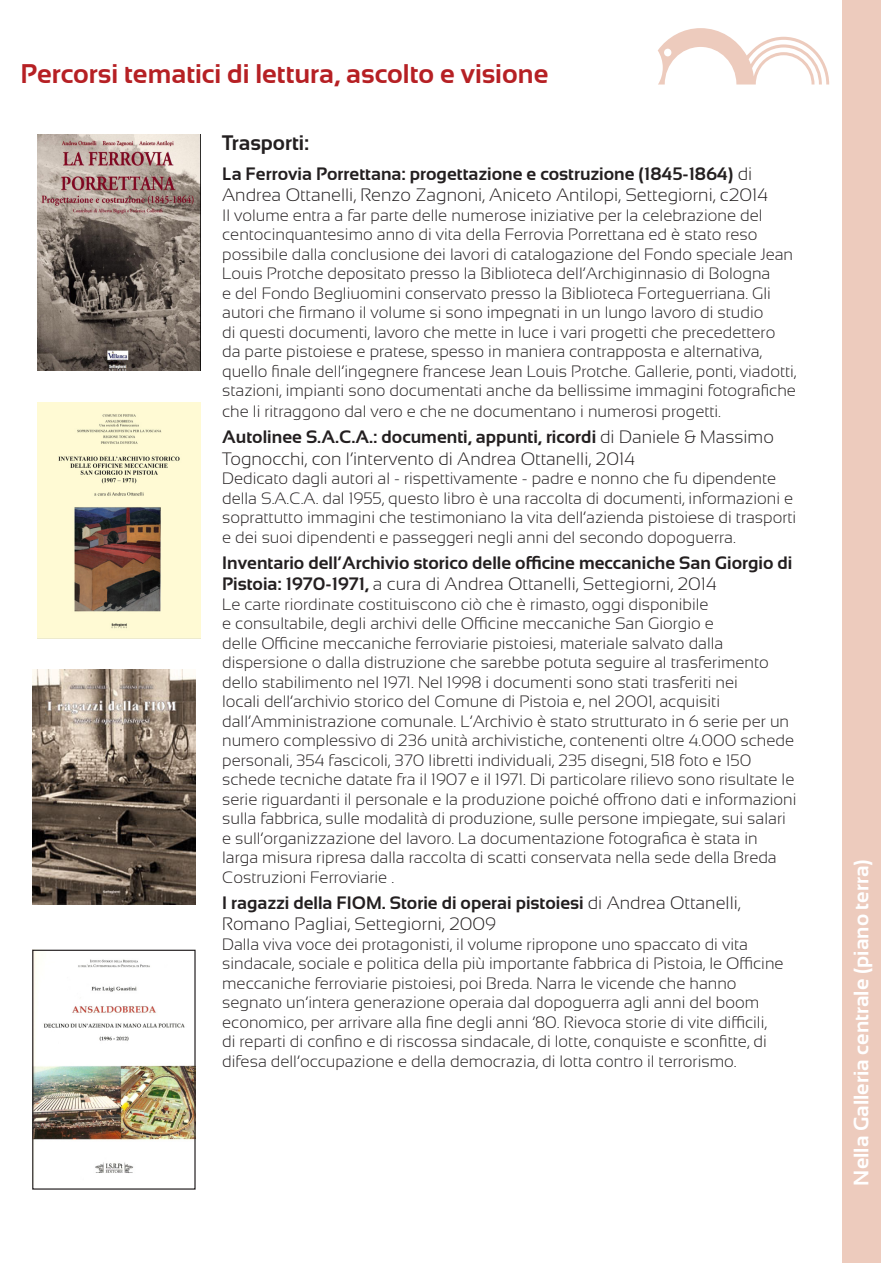
<style>
.page{position:relative;width:893px;height:1263px;background:#fff}
.page>*{position:absolute;margin:0;border:0;box-sizing:border-box;transform-origin:0 0}
.t1{font:700 27px "Sansation";color:#b62024}
.t2{font:700 21px "Sansation";color:#fff}
.t3{font:700 21px "Sansation";color:#231f20}
.t4{font:300 18px/21.6px "Sansation";color:#231f20}
.t5{font:700 18px/21.6px "Sansation";color:#231f20}
.t6{font:300 16.5px/19.5px "Sansation";color:#231f20}
.s1{font-weight:700}
.s2{font-weight:300}
</style>
<div class="page">
<svg style="left:658px;top:28px;width:171px;height:57px"></svg>
<div style="left:842px;top:0;width:38px;height:1263px;background:#edcbbd"></div>
<img style="left:37px;top:134px;width:164px;height:236px">
<img style="left:37px;top:402px;width:164px;height:236px">
<img style="left:32px;top:669px;width:164px;height:236px">
<img style="left:34px;top:952px;width:160px;height:221px">
<div style="left:32px;top:950px;width:164px;height:239px;border:1px solid #231f20"></div>
<p class="t1" style="left:21px;top:58px;width:529px">Percorsi tematici di lettura, ascolto e visione</p>
<p class="t3" style="left:222px;top:131px;width:89px">Trasporti:</p>
<p class="t4" style="left:222px;top:163px;width:548px"><span class="s1">La Ferrovia Porrettana: progettazione e costruzione (1845-1864)</span> di<br>Andrea Ottanelli, Renzo Zagnoni, Aniceto Antilopi, Settegiorni, c2014</p>
<p class="t6" style="left:222px;top:205px;width:576px">Il volume entra a far parte delle numerose iniziative per la celebrazione del centocinquantesimo anno di vita della Ferrovia Porrettana ed è stato reso possibile dalla conclusione dei lavori di catalogazione del Fondo speciale Jean Louis Protche depositato presso la Biblioteca dell’Archiginnasio di Bologna<br>e del Fondo Begliuomini conservato presso la Biblioteca Forteguerriana. Gli autori che firmano il volume si sono impegnati in un lungo lavoro di studio<br>di questi documenti, lavoro che mette in luce i vari progetti che precedettero da parte pistoiese e pratese, spesso in maniera contrapposta e alternativa, quello finale dell’ingegnere francese Jean Louis Protche. Gallerie, ponti, viadotti, stazioni, impianti sono documentati anche da bellissime immagini fotografiche</p>
<p class="t6" style="left:222px;top:402px;width:500px">che li ritraggono dal vero e che ne documentano i numerosi progetti.</p>
<p class="t4" style="left:222px;top:426px;width:553px"><span class="s1">Autolinee S.A.C.A.: documenti, appunti, ricordi</span> di Daniele &amp; Massimo<br>Tognocchi, con l‘intervento di Andrea Ottanelli, 2014</p>
<p class="t6" style="left:222px;top:469px;width:576px">Dedicato dagli autori al - rispettivamente - padre e nonno che fu dipendente della S.A.C.A. dal 1955, questo libro è una raccolta di documenti, informazioni e soprattutto immagini che testimoniano la vita dell’azienda pistoiese di trasporti e dei suoi dipendenti e passeggeri negli anni del secondo dopoguerra.</p>
<p class="t5" style="left:222px;top:552px;width:572px">Inventario dell’Archivio storico delle officine meccaniche San Giorgio di<br>Pistoia: 1970-1971, <span class="s2">a cura di Andrea Ottanelli, Settegiorni, 2014</span></p>
<p class="t6" style="left:222px;top:594px;width:576px">Le carte riordinate costituiscono ciò che è rimasto, oggi disponibile<br>e consultabile, degli archivi delle Officine meccaniche San Giorgio e<br>delle Officine meccaniche ferroviarie pistoiesi, materiale salvato dalla dispersione o dalla distruzione che sarebbe potuta seguire al trasferimento dello stabilimento nel 1971. Nel 1998 i documenti sono stati trasferiti nei<br>locali dell’archivio storico del Comune di Pistoia e, nel 2001, acquisiti dall’Amministrazione comunale. L’Archivio è stato strutturato in 6 serie per un numero complessivo di 236 unità archivistiche, contenenti oltre 4.000 schede personali, 354 fascicoli, 370 libretti individuali, 235 disegni, 518 foto e 150 schede tecniche datate fra il 1907 e il 1971. Di particolare rilievo sono risultate le serie riguardanti il personale e la produzione poiché offrono dati e informazioni sulla fabbrica, sulle modalità di produzione, sulle persone impiegate, sui salari e sull’organizzazione del lavoro. La documentazione fotografica è stata in larga misura ripresa dalla raccolta di scatti conservata nella sede della Breda Costruzioni Ferroviarie .</p>
<p class="t4" style="left:222px;top:892px;width:520px"><span class="s1">I ragazzi della FIOM. Storie di operai pistoiesi</span> di Andrea Ottanelli,<br>Romano Pagliai, Settegiorni, 2009</p>
<p class="t6" style="left:222px;top:934px;width:563px">Dalla viva voce dei protagonisti, il volume ripropone uno spaccato di vita sindacale, sociale e politica della più importante fabbrica di Pistoia, le Officine meccaniche ferroviarie pistoiesi, poi Breda. Narra le vicende che hanno segnato un’intera generazione operaia dal dopoguerra agli anni del boom economico, per arrivare alla fine degli anni ‘80. Rievoca storie di vite difficili, di reparti di confino e di riscossa sindacale, di lotte, conquiste e sconfitte, di difesa dell’occupazione e della democrazia, di lotta contro il terrorismo.</p>
<p class="t2" style="left:850px;top:1185px;width:328px;rotate:-90deg">Nella Galleria centrale (piano terra)</p>
</div>
